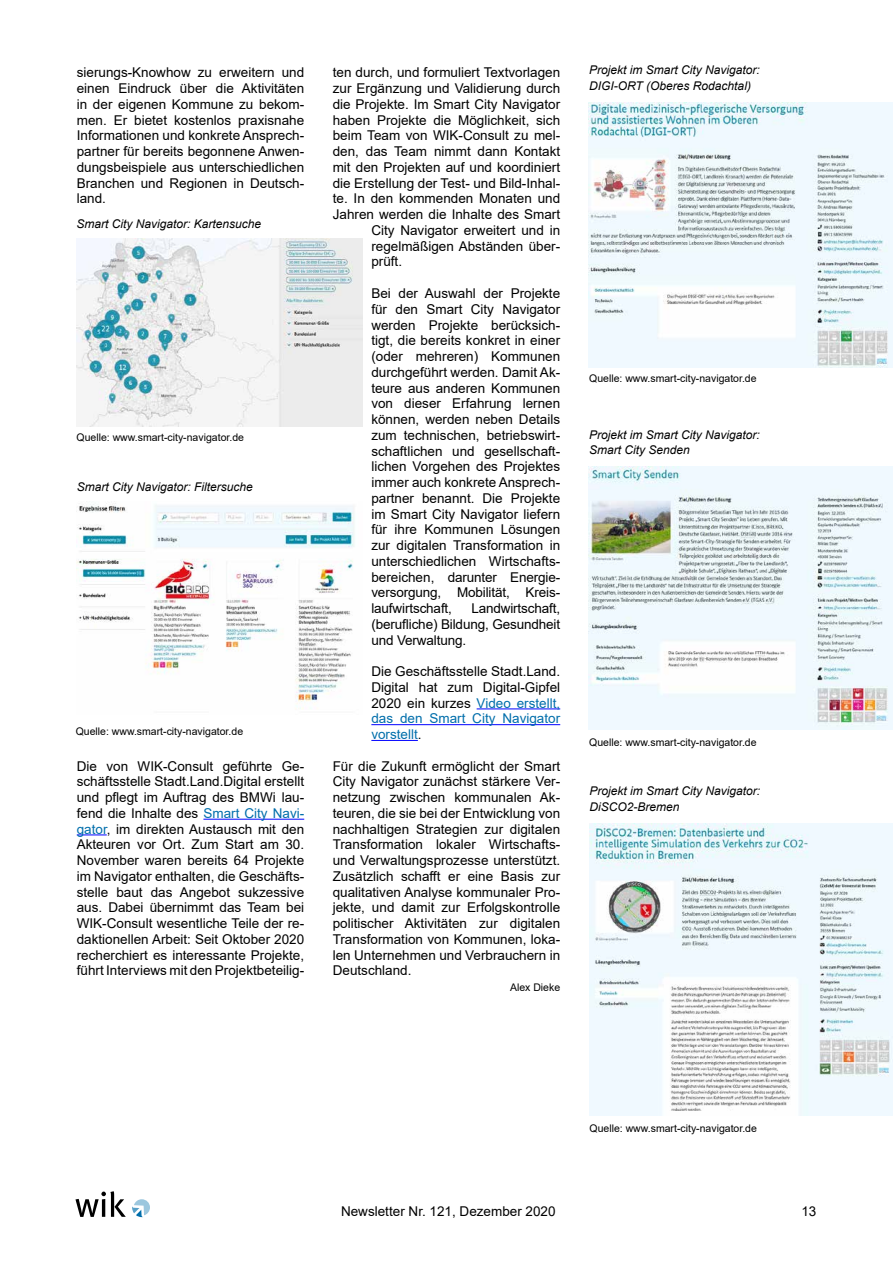
<style>
.page{position:relative;width:893px;height:1263px;background:#fff}
.page>*{position:absolute;margin:0;border:0;box-sizing:border-box;transform-origin:0 0}
.t1{font:13.5px/15.8px "Arial";color:#000;text-align:justify}
.t2{font:italic 12px/15.8px "Arial";color:#000}
.t3{font:10.5px "Arial";color:#000}
.s1{color:#006eab}
</style>
<div class="page">
<svg style="left:75px;top:1191px;width:51px;height:26px"></svg>
<svg style="left:132px;top:1199px;width:18px;height:18px"></svg>
<hr style="left:203px;top:819px;width:101px;height:1px;background:#00f">
<hr style="left:77px;top:834px;width:30px;height:1px;background:#00f">
<hr style="left:477px;top:708px;width:83px;height:1px;background:#00f">
<hr style="left:371px;top:724px;width:189px;height:1px;background:#00f">
<hr style="left:371px;top:740px;width:47px;height:1px;background:#00f">
<img style="left:77px;top:239px;width:286px;height:187px">
<img style="left:77px;top:503px;width:277px;height:206px">
<img style="left:589px;top:103px;width:304px;height:265px">
<img style="left:589px;top:467px;width:304px;height:262px">
<img style="left:589px;top:823px;width:304px;height:293px">
<p class="t1" style="left:77px;top:65px;width:229px">sierungs-Knowhow zu erweitern und einen Eindruck über die Aktivitäten in der eigenen Kommune zu bekom&shy;men. Er bietet kostenlos praxisnahe Informationen und konkrete Ansprech&shy;partner für bereits begonnene Anwen&shy;dungsbeispiele aus unterschiedlichen Branchen und Regionen in Deutsch&shy;land.</p>
<p class="t2" style="left:77px;top:216px;width:186px">Smart City Navigator: Kartensuche</p>
<p class="t3" style="left:77px;top:430px;width:169px">Quelle: www.smart-city-navigator.de</p>
<p class="t2" style="left:77px;top:479px;width:178px">Smart City Navigator: Filtersuche</p>
<p class="t3" style="left:76px;top:724px;width:169px">Quelle: www.smart-city-navigator.de</p>
<p class="t1" style="left:77px;top:758px;width:229px">Die von WIK-Consult geführte Ge&shy;schäftsstelle Stadt.Land.Digital erstellt und pflegt im Auftrag des BMWi lau&shy;fend die Inhalte des <span class="s1">Smart City Navi&shy;gator</span>, im direkten Austausch mit den Akteuren vor Ort. Zum Start am 30.<br>November waren bereits 64 Projekte im Navigator enthalten, die Geschäfts&shy;stelle baut das Angebot sukzessive aus. Dabei übernimmt das Team bei WIK-Consult wesentliche Teile der re&shy;daktionellen Arbeit: Seit Oktober 2020 recherchiert es interessante Projekte, führt Interviews mit den Projektbeteilig-</p>
<p class="t1" style="left:333px;top:65px;width:229px">ten durch, und formuliert Textvorlagen</p>
<p class="t1" style="left:333px;top:80px;width:229px">zur Ergänzung und Validierung durch</p>
<p class="t1" style="left:333px;top:96px;width:229px">die Projekte. Im Smart City Navigator</p>
<p class="t1" style="left:333px;top:112px;width:229px">haben Projekte die Möglichkeit, sich</p>
<p class="t1" style="left:333px;top:128px;width:229px">beim Team von WIK-Consult zu mel-</p>
<p class="t1" style="left:333px;top:143px;width:229px">den, das Team nimmt dann Kontakt</p>
<p class="t1" style="left:333px;top:159px;width:229px">mit den Projekten auf und koordiniert</p>
<p class="t1" style="left:333px;top:175px;width:229px">die Erstellung der Test- und Bild-Inhal-</p>
<p class="t1" style="left:333px;top:191px;width:229px">te. In den kommenden Monaten und</p>
<p class="t1" style="left:333px;top:206px;width:229px">Jahren werden die Inhalte des Smart</p>
<p class="t1" style="left:371px;top:222px;width:190px">City Navigator erweitert und in</p>
<p class="t1" style="left:371px;top:238px;width:190px">regelmäßigen Abständen über-</p>
<p class="t1" style="left:371px;top:254px;width:32px">prüft.</p>
<p class="t1" style="left:371px;top:285px;width:190px">Bei der Auswahl der Projekte für den Smart City Navigator werden Projekte berücksich&shy;tigt, die bereits konkret in einer (oder mehreren) Kommunen durchgeführt werden. Damit Ak&shy;teure aus anderen Kommunen von dieser Erfahrung lernen können, werden neben Details zum technischen, betriebswirt&shy;schaftlichen und gesellschaft&shy;lichen Vorgehen des Projektes immer auch konkrete Ansprech&shy;partner benannt. Die Projekte im Smart City Navigator liefern für ihre Kommunen Lösungen zur digitalen Transformation in unterschiedlichen Wirtschafts&shy;bereichen, darunter Energie&shy;versorgung, Mobilität, Kreis&shy;laufwirtschaft,</p>
<p class="t1" style="left:371px;top:600px;width:190px;text-indent:100px">Landwirtschaft, (berufliche) Bildung, Gesundheit und Verwaltung.</p>
<p class="t1" style="left:371px;top:663px;width:190px">Die Geschäftsstelle Stadt.Land.<br>Digital hat zum Digital-Gipfel 2020 ein kurzes <span class="s1">Video erstellt, das den Smart City Navigator vorstellt</span>.</p>
<p class="t1" style="left:333px;top:758px;width:229px">Für die Zukunft ermöglicht der Smart City Navigator zunächst stärkere Ver&shy;netzung zwischen kommunalen Ak&shy;teuren, die sie bei der Entwicklung von nachhaltigen Strategien zur digitalen Transformation lokaler Wirtschafts&shy;und Verwaltungsprozesse unterstützt.<br>Zusätzlich schafft er eine Basis zur qualitativen Analyse kommunaler Pro&shy;jekte, und damit zur Erfolgskontrolle politischer Aktivitäten zur digitalen Transformation von Kommunen, loka&shy;len Unternehmen und Verbrauchern in Deutschland.</p>
<p class="t3" style="left:510px;top:980px;width:52px">Alex Dieke</p>
<p class="t2" style="left:589px;top:63px;width:172px">Projekt im Smart City Navigator:<br>DIGI-ORT (Oberes Rodachtal)</p>
<p class="t3" style="left:589px;top:371px;width:169px">Quelle: www.smart-city-navigator.de</p>
<p class="t2" style="left:589px;top:427px;width:172px">Projekt im Smart City Navigator:<br>Smart City Senden</p>
<p class="t3" style="left:589px;top:735px;width:169px">Quelle: www.smart-city-navigator.de</p>
<p class="t2" style="left:589px;top:783px;width:172px">Projekt im Smart City Navigator:<br>DiSCO2-Bremen</p>
<p class="t3" style="left:589px;top:1121px;width:169px">Quelle: www.smart-city-navigator.de</p>
<p class="t1" style="left:341px;top:1204px;width:216px">Newsletter Nr. 121, Dezember 2020</p>
<p class="t1" style="left:801px;top:1204px;width:17px">13</p>
</div>
